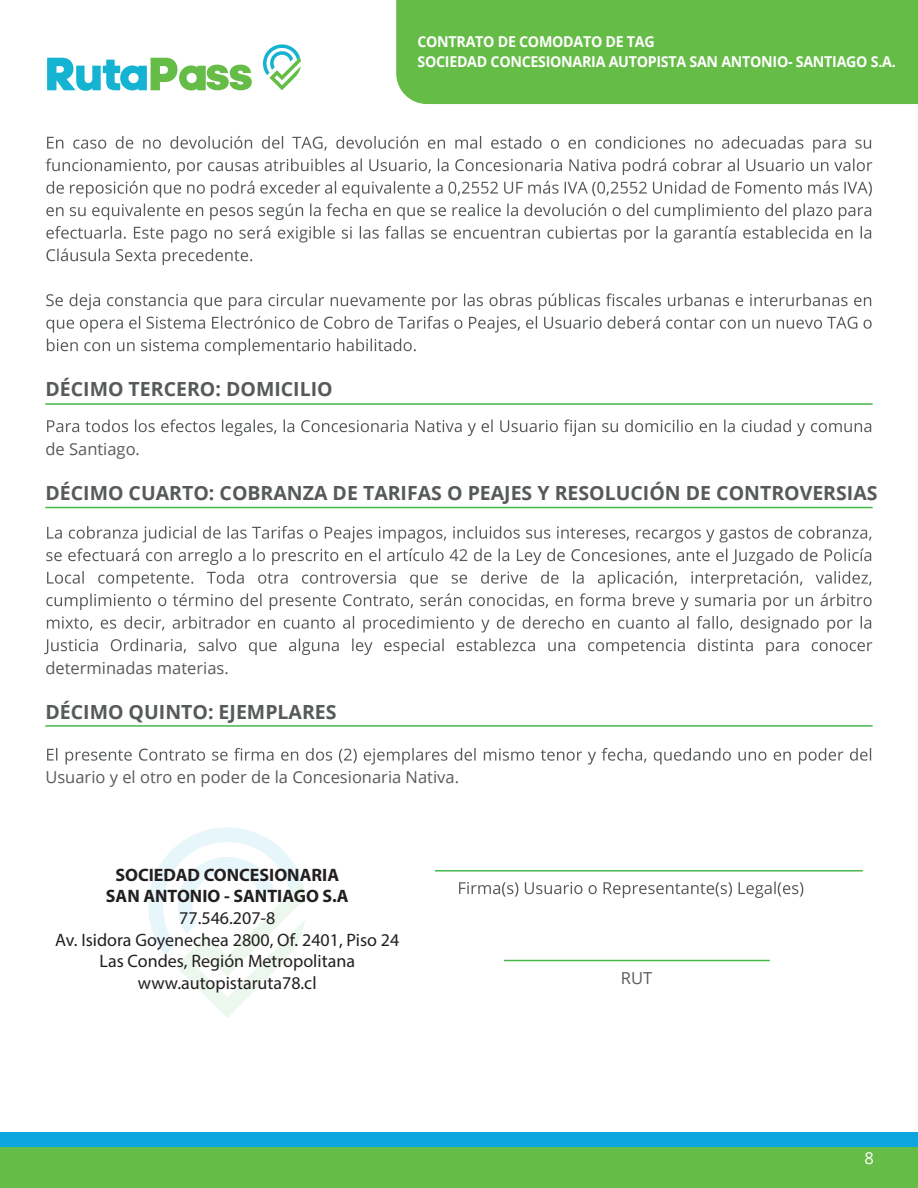
<style>
.page{position:relative;width:918px;height:1188px;background:#fff}
.page>*{position:absolute;margin:0;border:0;box-sizing:border-box;transform-origin:0 0}
.t1{font:700 19.5px "Open Sans";color:#575a5b}
.t2{font:18px/21.6px "Myriad Pro";color:#231f20;text-align:center}
.t3{font:700 18px/21.6px "Myriad Pro";color:#231f20;text-align:center}
.t4{font:16.5px "Open Sans";color:#575a5b}
.t5{font:16.5px "Open Sans";color:#fff}
.t6{font:16.5px "Open Sans";color:#585b5b}
.t7{font:700 15px/20.1px "Open Sans";letter-spacing:-.02em;color:#fff;scale:.95 1}
.s1{font-size:18px}
</style>
<div class="page">
<svg style="left:148px;top:827px;width:158px;height:191px"></svg>
<svg style="left:46px;top:136px;width:826px;height:39px"></svg>
<svg style="left:46px;top:181px;width:826px;height:39px"></svg>
<svg style="left:46px;top:226px;width:825px;height:39px"></svg>
<svg style="left:46px;top:293px;width:825px;height:17px"></svg>
<svg style="left:46px;top:316px;width:826px;height:17px"></svg>
<svg style="left:47px;top:339px;width:369px;height:16px"></svg>
<svg style="left:47px;top:419px;width:824px;height:17px"></svg>
<svg style="left:46px;top:526px;width:825px;height:39px"></svg>
<svg style="left:46px;top:571px;width:826px;height:39px"></svg>
<svg style="left:47px;top:616px;width:824px;height:17px"></svg>
<svg style="left:44px;top:639px;width:828px;height:16px"></svg>
<svg style="left:47px;top:748px;width:824px;height:17px"></svg>
<hr style="left:45px;top:403px;width:828px;height:2px;background:#45b749">
<hr style="left:45px;top:507px;width:828px;height:1px;background:#45b749">
<hr style="left:45px;top:725px;width:828px;height:2px;background:#45b749">
<svg style="left:47px;top:58px;width:205px;height:33px"></svg>
<svg style="left:263px;top:44px;width:38px;height:46px"></svg>
<svg style="left:459px;top:882px;width:344px;height:16px"></svg>
<hr style="left:435px;top:870px;width:428px;height:2px;background:#45b749">
<div style="left:0;top:1146px;width:918px;height:42px;background:#65bc46"></div>
<div style="left:0;top:1132px;width:918px;height:14px;background:#0ea6df"></div>
<hr style="left:504px;top:960px;width:266px;height:1px;background:#45b749">
<div style="left:396px;top:0;width:522px;height:104px;background:#65bc46"></div>
<p class="t7" style="left:417px;top:31px;width:505px">CONTRATO DE COMODATO DE TAG<br>SOCIEDAD CONCESIONARIA AUTOPISTA SAN ANTONIO- SANTIAGO S.A.</p>
<p class="t1" style="left:45px;top:375px;width:289px">DÉCIMO TERCERO: DOMICILIO</p>
<p class="t4" style="left:45px;top:437px;width:96px">de Santiago.</p>
<p class="t1" style="left:45px;top:479px;width:834px">DÉCIMO CUARTO: COBRANZA DE TARIFAS O PEAJES Y RESOLUCIÓN DE CONTROVERSIAS</p>
<p class="t4" style="left:45px;top:656px;width:185px">determinadas materias.</p>
<p class="t1" style="left:45px;top:698px;width:293px">DÉCIMO QUINTO: EJEMPLARES</p>
<p class="t4" style="left:45px;top:766px;width:415px">Usuario y el otro en poder de la Concesionaria Nativa.</p>
<p class="t3" style="left:106px;top:863px;width:244px">SOCIEDAD CONCESIONARIA<br>SAN ANTONIO - SANTIAGO S.A</p>
<p class="t2" style="left:55px;top:907px;width:346px">77.546.207-8<br>Av. Isidora Goyenechea 2800, Of. 2401, Piso 24<br>Las Condes, Región Metropolitana www.autopistaruta78.cl</p>
<p class="t6" style="left:621px;top:967px;width:33px">RUT</p>
<p class="t5" style="left:861px;top:1148px;width:41px"><span class="s1">8</span>8 8</p>
</div>
